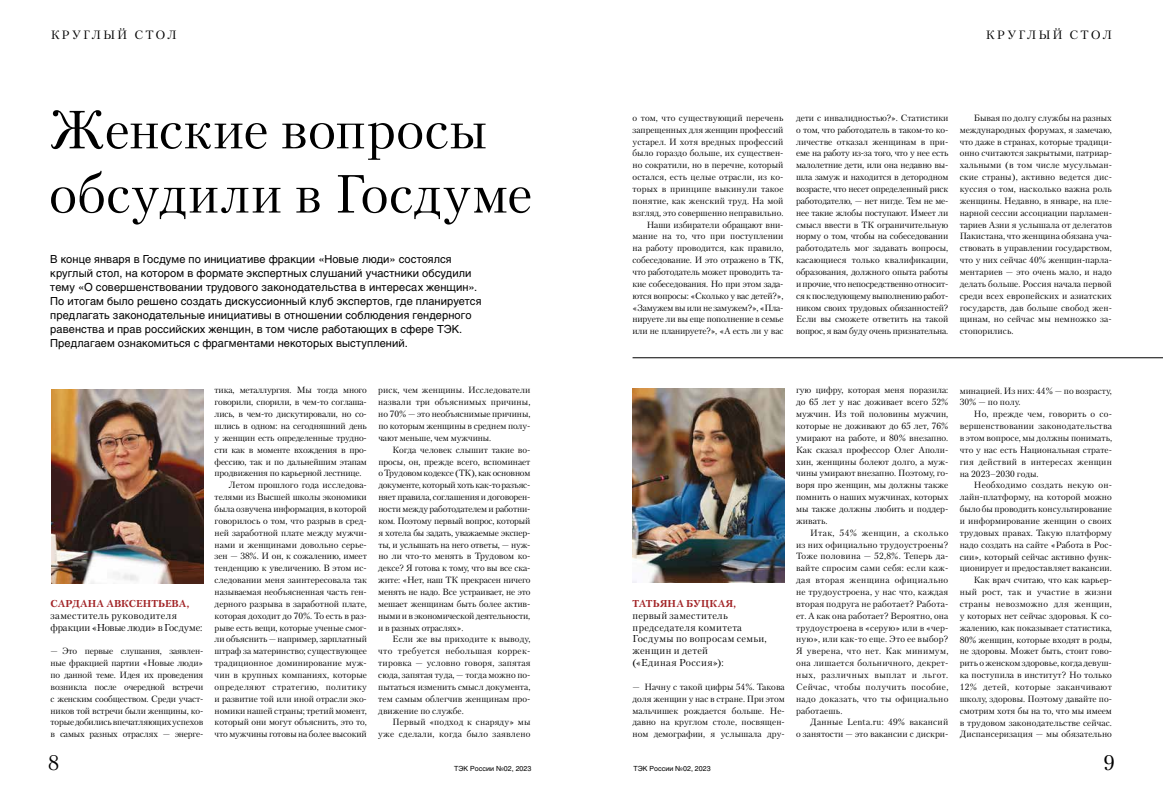
<style>
.page{position:relative;width:1163px;height:794px;background:#fff}
.page>*{position:absolute;margin:0;border:0;box-sizing:border-box;transform-origin:0 0}
.t1{font:53.5px/64.2px "Petersburg C";letter-spacing:.005em;color:#000}
.t2{font:21px "Petersburg C";color:#000}
.t3{font:12px "Petersburg C";letter-spacing:.17em;color:#000}
.t4{font:11px/14px "Helios";letter-spacing:.01em;color:#000}
.t5{font:10px/11.8px "Petersburg C";letter-spacing:.03em;color:#000}
.t6{font:10px/11.8px "Petersburg C";letter-spacing:.005em;color:#000}
.t7{font:700 10px "Petersburg C";letter-spacing:.02em;color:#a12225}
.t8{font:9px/11.9px "Petersburg C";color:#000;text-align:justify}
.t9{font:9px "Petersburg C";letter-spacing:-.02em;color:#000}
.t10{font:9px/11.9px "Petersburg C";letter-spacing:.02em;color:#000;text-align:right}
.t11{font:9px "Petersburg C";letter-spacing:.035em;color:#000}
.t12{font:7px "Helios";color:#000}
</style>
<div class="page">
<img style="left:51px;top:389px;width:152px;height:194px">
<img style="left:632px;top:389px;width:152px;height:193px">
<hr style="left:632px;top:357px;width:530px;height:1px;background:#000">
<h3 class="t3" style="left:51px;top:27px;width:127px">КРУГЛЫЙ СТОЛ</h3>
<h3 class="t3" style="left:985px;top:27px;width:127px">КРУГЛЫЙ СТОЛ</h3>
<h1 class="t1" style="left:49px;top:97px;width:484px">Женские вопросы обсудили в Госдуме</h1>
<p class="t4" style="left:50px;top:252px;width:432px">В конце января в Госдуме по инициативе фракции «Новые люди» состоялся круглый стол, на котором в формате экспертных слушаний участники обсудили тему «О совершенствовании трудового законодательства в интересах женщин».<br>По итогам было решено создать дискуссионный клуб экспертов, где планируется предлагать законодательные инициативы в отношении соблюдения гендерного равенства и прав российских женщин, в том числе работающих в сфере ТЭК.<br>Предлагаем ознакомиться с фрагментами некоторых выступлений.</p>
<p class="t8" style="left:632px;top:112px;width:152px;text-align:right">о том, что существующий перечень запрещенных для женщин профессий устарел. И хотя вредных профессий было гораздо больше, их существен‑ но сократили, но в перечне, который остался, есть целые отрасли, из ко‑ торых в принципе выкинули такое понятие, как женский труд. На мой взгляд, это совершенно неправильно.<br>Наши избиратели обращают вни‑ мание на то, что при поступлении на работу проводится, как правило, собеседование. И это отражено в ТК, что работодатель может проводить та‑ кие собеседования. Но при этом зада‑ ются вопросы: «Сколько у вас детей?», «Замужем вы или не замужем?», «Пла‑ нируете ли вы еще пополнение в семье или не планируете?», «А есть ли у вас</p>
<p class="t8" style="left:796px;top:112px;width:154px">дети с инвалидностью?». Статистики о том, что работодатель в таком‑то ко‑ личестве отказал женщинам в при‑ еме на работу из‑за того, что у нее есть малолетние дети, или она недавно вы‑ шла замуж и находится в детородном возрасте, что несет определенный риск работодателю, — нет нигде. Тем не ме‑ нее такие жлобы поступают. Имеет ли смысл ввести в ТК ограничительную норму о том, чтобы на собеседовании работодатель мог задавать вопросы, касающиеся только квалификации, образования, должного опыта работы и прочие, что непосредственно относит‑ ся к последующему выполнению работ‑ ником своих трудовых обязанностей?<br>Если вы сможете ответить на такой вопрос, я вам буду очень признательна.</p>
<p class="t8" style="left:959px;top:112px;width:154px;text-indent:14px">Бывая по долгу службы на разных международных форумах, я замечаю, что даже в странах, которые традици‑ онно считаются закрытыми, патриар‑ хальными (в том числе мусульман‑ ские страны), активно ведется дис‑ куссия о том, насколько важна роль женщины. Недавно, в январе, на пле‑ нарной сессии ассоциации парламен‑ тариев Азии я услышала от делегатов Пакистана, что женщина обязана уча‑ ствовать в управлении государством, что у них сейчас 40% женщин-парла‑ ментариев — это очень мало, и надо делать больше. Россия начала первой среди всех европейских и азиатских государств, дав больше свобод жен‑ щинам, но сейчас мы немножко за‑ стопорились.</p>
<p class="t7" style="left:51px;top:597px;width:140px">САРДАНА АВКСЕНТЬЕВА,</p>
<p class="t6" style="left:51px;top:609px;width:153px">заместитель руководителя фракции «Новые люди» в Госдуме:</p>
<p class="t8" style="left:51px;top:645px;width:154px">— Это первые слушания, заявлен‑ ные фракцией партии «Новые люди» по данной теме. Идея их проведения возникла после очередной встречи с женским сообществом. Среди участ‑ ников той встречи были женщины, ко‑ торые добились впечатляющих успехов в самых разных отраслях — энерге‑</p>
<p class="t9" style="left:214px;top:385px;width:154px">тика, металлургия. Мы тогда много</p>
<p class="t9" style="left:214px;top:397px;width:154px">говорили, спорили, в чем‑то соглаша‑</p>
<p class="t9" style="left:214px;top:409px;width:154px">лись, в чем‑то дискутировали, но со‑</p>
<p class="t9" style="left:214px;top:420px;width:154px">шлись в одном: на сегодняшний день</p>
<p class="t9" style="left:214px;top:432px;width:154px">у женщин есть определенные трудно‑</p>
<p class="t9" style="left:214px;top:444px;width:154px">сти как в моменте вхождения в про‑</p>
<p class="t9" style="left:214px;top:456px;width:154px">фессию, так и по дальнейшим этапам</p>
<p class="t9" style="left:214px;top:468px;width:148px">продвижения по карьерной лестнице.</p>
<p class="t8" style="left:229px;top:479px;width:139px">Летом прошлого года исследова‑</p>
<p class="t8" style="left:214px;top:491px;width:154px">телями из Высшей школы экономики</p>
<p class="t8" style="left:214px;top:503px;width:154px">была озвучена информация, в которой</p>
<p class="t8" style="left:214px;top:514px;width:154px">говорилось о том, что разрыв в сред‑</p>
<p class="t8" style="left:214px;top:526px;width:154px">ней заработной плате между мужчи‑</p>
<p class="t8" style="left:214px;top:538px;width:154px">нами и женщинами довольно серье‑</p>
<p class="t8" style="left:214px;top:550px;width:154px">зен — 38%. И он, к сожалению, имеет</p>
<p class="t8" style="left:214px;top:562px;width:154px">тенденцию к увеличению. В этом ис‑</p>
<p class="t8" style="left:214px;top:574px;width:154px">следовании меня заинтересовала так</p>
<p class="t8" style="left:214px;top:586px;width:154px">называемая необъясненная часть ген‑</p>
<p class="t8" style="left:214px;top:597px;width:154px">дерного разрыва в заработной плате,</p>
<p class="t8" style="left:214px;top:609px;width:154px">которая доходит до 70%. То есть в раз‑</p>
<p class="t8" style="left:214px;top:621px;width:154px">рыве есть вещи, которые ученые смог‑</p>
<p class="t8" style="left:214px;top:633px;width:154px">ли объяснить — например, зарплатный</p>
<p class="t8" style="left:214px;top:645px;width:154px">штраф за материнство; существующее</p>
<p class="t8" style="left:214px;top:657px;width:154px">традиционное доминирование муж‑</p>
<p class="t8" style="left:214px;top:669px;width:154px">чин в крупных компаниях, которые</p>
<p class="t11" style="left:214px;top:681px;width:154px">определяют стратегию, политику</p>
<p class="t8" style="left:214px;top:692px;width:154px">и развитие той или иной отрасли эко‑</p>
<p class="t8" style="left:214px;top:704px;width:154px">номики нашей страны; третий момент,</p>
<p class="t8" style="left:214px;top:716px;width:154px">который они могут объяснить, это то,</p>
<p class="t8" style="left:214px;top:728px;width:154px">что мужчины готовы на более высокий</p>
<p class="t8" style="left:378px;top:384px;width:154px">риск, чем женщины. Исследователи назвали три объяснимых причины, но 70% — это необъяснимые причины, по которым женщины в среднем полу‑ чают меньше, чем мужчины.</p>
<p class="t8" style="left:378px;top:443px;width:154px;text-indent:14px">Когда человек слышит такие во‑ просы, он, прежде всего, вспоминает о Трудовом кодексе (ТК), как основном документе, который хоть как‑торазъяс‑ няет правила, соглашения и договорен‑ ности между работодателем и работни‑ ком. Поэтому первый вопрос, который я хотела бы задать, уважаемые экспер‑ ты, и услышать на него ответы, — нуж‑ но ли что‑то менять в Трудовом ко‑ дексе? Я готова к тому, что вы все ска‑ жите: «Нет, наш ТК прекрасен ничего менять не надо. Все устраивает, не это мешает женщинам быть более актив‑ ными и в экономической деятельности, и в разных отраслях».</p>
<p class="t8" style="left:378px;top:633px;width:154px;text-indent:14px">Если же вы приходите к выводу, что требуется небольшая коррек‑ тировка — условно говоря, запятая сюда, запятая туда, — тогда можно по‑ пытаться изменить смысл документа, тем самым облегчив женщинам про‑ движение по службе.</p>
<p class="t10" style="left:378px;top:716px;width:154px">Первый «подход к снаряду» мы уже сделали, когда было заявлено</p>
<p class="t7" style="left:632px;top:597px;width:105px">ТАТЬЯНА БУЦКАЯ,</p>
<p class="t5" style="left:632px;top:609px;width:136px">первый заместитель председателя комитета<br>Госдумы по вопросам семьи, женщин и детей<br>(«Единая Россия»):</p>
<p class="t8" style="left:632px;top:680px;width:154px">— Начну с такой цифры 54%. Такова доля женщин у нас в стране. При этом мальчишек рождается больше. Не‑ давно на круглом столе, посвящен‑ ном демографии, я услышала дру‑</p>
<p class="t8" style="left:796px;top:384px;width:154px">гую цифру, которая меня поразила: до 65 лет у нас доживает всего 52% мужчин. Из той половины мужчин, которые не доживают до 65 лет, 76% умирают на работе, и 80% внезапно.<br>Как сказал профессор Олег Аполи‑ хин, женщины болеют долго, а муж‑ чины умирают внезапно. Поэтому, го‑ воря про женщин, мы должны также помнить о наших мужчинах, которых мы также должны любить и поддер‑ живать.</p>
<p class="t8" style="left:796px;top:526px;width:154px;text-indent:14px">Итак, 54% женщин, а сколько из них официально трудоустроены?<br>Тоже половина — 52,8%. Теперь да‑ вайте спросим сами себя: если каж‑ дая вторая женщина официально не трудоустроена, у нас что, каждая вторая подруга не работает? Работа‑ ет. А как она работает? Вероятно, она трудоустроена в «серую» или в «чер‑ ную», или как‑то еще. Это ее выбор?<br>Я уверена, что нет. Как минимум, она лишается больничного, декрет‑ ных, различных выплат и льгот.<br>Сейчас, чтобы получить пособие, надо доказать, что ты официально работаешь.</p>
<p class="t8" style="left:796px;top:716px;width:154px;text-align:right">Данные Lenta.ru: 49% вакансий<br>о занятости — это вакансии с дискри‑</p>
<p class="t8" style="left:959px;top:384px;width:154px">минацией. Из них: 44% — по возрасту,<br>30% — по полу.</p>
<p class="t8" style="left:959px;top:408px;width:154px;text-indent:14px">Но, прежде чем, говорить о со‑ вершенствовании законодательства в этом вопросе, мы должны понимать, что у нас есть Национальная страте‑ гия действий в интересах женщин на 2023–2030 годы.</p>
<p class="t8" style="left:959px;top:479px;width:154px;text-align:right">Необходимо создать некую он‑ лайн-платформу, на которой можно было бы проводить консультирование и информирование женщин о своих трудовых правах. Такую платформу надо создать на сайте «Работа в Рос‑ сии», который сейчас активно функ‑ ционирует и предоставляет вакансии.<br>Как врач считаю, что как карьер‑ ный рост, так и участие в жизни страны невозможно для женщин, у которых нет сейчас здоровья. К со‑ жалению, как показывает статистика, 80% женщин, которые входят в роды, не здоровы. Может быть, стоит гово‑ рить о женском здоровье, когда девуш‑ ка поступила в институт? Но только 12% детей, которые заканчивают школу, здоровы. Поэтому давайте по‑ смотрим хотя бы на то, что мы имеем в трудовом законодательстве сейчас.<br>Диспансеризация — мы обязательно</p>
<h2 class="t2" style="left:48px;top:750px;width:13px">8</h2>
<p class="t12" style="left:454px;top:764px;width:79px">ТЭК России №02, 2023</p>
<p class="t12" style="left:633px;top:764px;width:79px">ТЭК России №02, 2023</p>
<h2 class="t2" style="left:1103px;top:750px;width:13px">9</h2>
</div>
